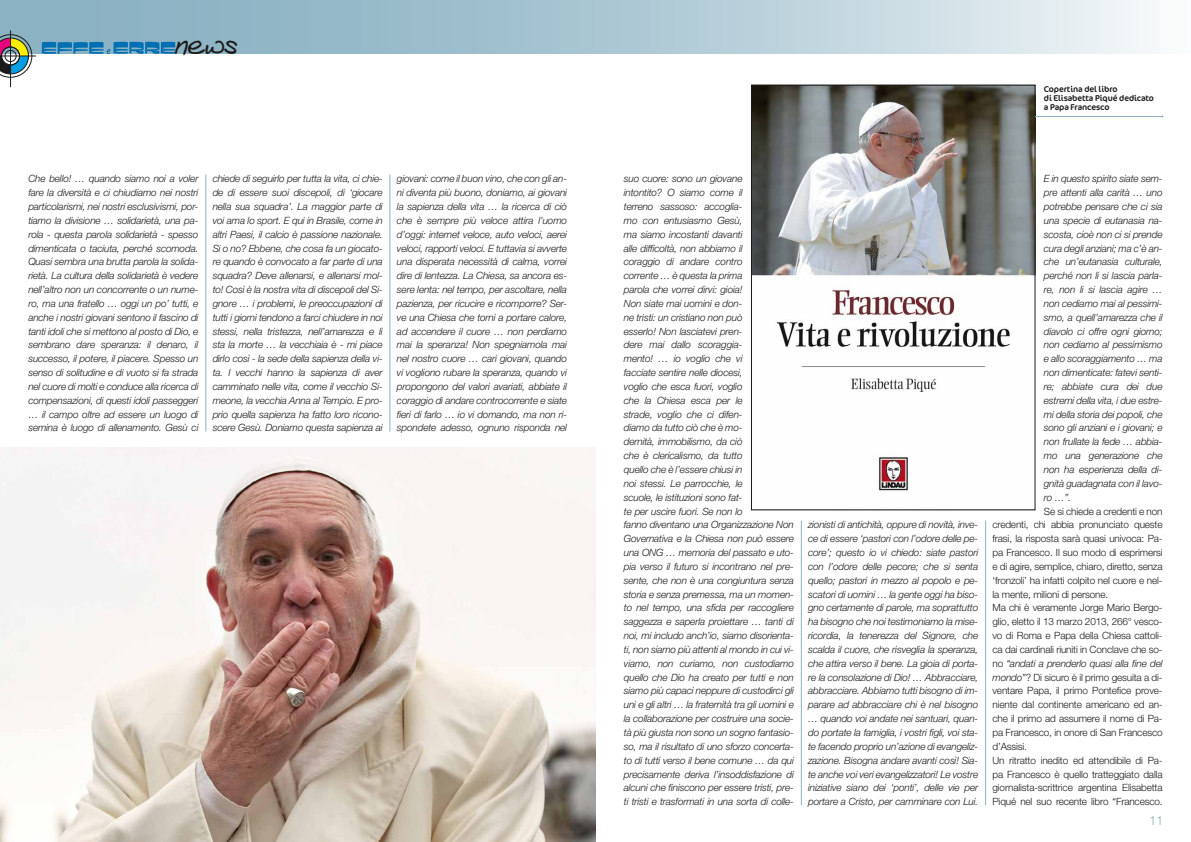
<style>
.page{position:relative;width:1191px;height:842px;background:#fff}
.page>*{position:absolute;margin:0;border:0;box-sizing:border-box;transform-origin:0 0}
.t1{font:38.9px "Beth Hand";color:#1a1a18}
.t2{font:300 13px "Helvetica Neue";color:#8bb2c3}
.t3{font:italic 300 10px/13.8px "Helvetica Neue";letter-spacing:-.015em;color:#1a1a18;text-align:justify}
.t4{font:300 10px/13.8px "Helvetica Neue";letter-spacing:-.015em;color:#1a1a18}
.t5{font:8.5px/9px "Cocon";letter-spacing:-.01em;color:#1a1a18}
.s1{font-style:italic}
</style>
<div class="page">
<svg style="left:0;top:0;width:1153px;height:54px;background:#b0cad6"></svg>
<hr style="left:390px;top:174px;width:1px;height:257px;background:#8bb2c3">
<hr style="left:801px;top:520px;width:1px;height:285px;background:#8bb2c3">
<hr style="left:985px;top:520px;width:1px;height:285px;background:#8bb2c3">
<svg style="left:0;top:34px;width:32px;height:44px"></svg>
<div style="left:1px;top:47px;width:19px;height:18px;border:1px solid #1a1a18;border-radius:50%"></div>
<div style="left:5px;top:50px;width:11px;height:12px;border:1px solid #1a1a18;border-radius:50%"></div>
<hr style="left:10px;top:31px;width:1px;height:56px;background:#1a1a18">
<hr style="left:0;top:56px;width:36px;height:1px;background:#1a1a18">
<svg style="left:42px;top:42px;width:133px;height:12px;background:#3186b8"></svg>
<hr style="left:206px;top:174px;width:1px;height:257px;background:#8bb2c3">
<img style="left:753px;top:87px;width:280px;height:404px">
<div style="left:751px;top:85px;width:284px;height:425px;border:1px solid #1a1a18"></div>
<img style="left:0;top:448px;width:595px;height:394px">
<hr style="left:1035px;top:116px;width:127px;height:1px;background:#8bb2c3">
<h1 class="t1" style="left:175px;top:23px;width:64px">news</h1>
<p class="t5" style="left:1044px;top:84px;width:112px">Copertina del libro<br>di Elisabetta Piqué dedicato a Papa Francesco</p>
<p class="t3" style="left:28px;top:172px;width:172px">Che bello! … quando siamo noi a voler fare la diversità e ci chiudiamo nei nostri particolarismi, nei nostri esclusivismi, por&shy;tiamo la divisione … solidarietà, una pa&shy;rola - questa parola solidarietà - spesso dimenticata o taciuta, perché scomoda.<br>Quasi sembra una brutta parola la solida&shy;rietà. La cultura della solidarietà è vedere nell’altro non un concorrente o un nume&shy;ro, ma una fratello … oggi un po’ tutti, e anche i nostri giovani sentono il fascino di tanti idoli che si mettono al posto di Dio, e sembrano dare speranza: il denaro, il successo, il potere, il piacere. Spesso un senso di solitudine e di vuoto si fa strada nel cuore di molti e conduce alla ricerca di compensazioni, di questi idoli passeggeri … il campo oltre ad essere un luogo di semina è luogo di allenamento. Gesù ci</p>
<p class="t3" style="left:213px;top:172px;width:172px">chiede di seguirlo per tutta la vita, ci chie&shy;de di essere suoi discepoli, di ‘giocare nella sua squadra’. La maggior parte di voi ama lo sport. E qui in Brasile, come in altri Paesi, il calcio è passione nazionale.<br>Si o no? Ebbene, che cosa fa un giocato&shy;re quando è convocato a far parte di una squadra? Deve allenarsi, e allenarsi mol&shy;to! Così è la nostra vita di discepoli del Si&shy;gnore … i problemi, le preoccupazioni di tutti i giorni tendono a farci chiudere in noi stessi, nella tristezza, nell’amarezza e lì sta la morte … la vecchiaia è - mi piace dirlo così - la sede della sapienza della vi&shy;ta. I vecchi hanno la sapienza di aver camminato nelle vita, come il vecchio Si&shy;meone, la vecchia Anna al Tempio. E pro&shy;prio quella sapienza ha fatto loro ricono&shy;scere Gesù. Doniamo questa sapienza ai</p>
<p class="t3" style="left:397px;top:172px;width:172px">giovani: come il buon vino, che con gli an&shy;ni diventa più buono, doniamo, ai giovani la sapienza della vita … la ricerca di ciò che è sempre più veloce attira l’uomo d’oggi: internet veloce, auto veloci, aerei veloci, rapporti veloci. E tuttavia si avverte una disperata necessità di calma, vorrei dire di lentezza. La Chiesa, sa ancora es&shy;sere lenta: nel tempo, per ascoltare, nella pazienza, per ricucire e ricomporre? Ser&shy;ve una Chiesa che torni a portare calore, ad accendere il cuore … non perdiamo mai la speranza! Non spegniamola mai nel nostro cuore … cari giovani, quando vi vogliono rubare la speranza, quando vi propongono del valori avariati, abbiate il coraggio di andare controcorrente e siate fieri di farlo … io vi domando, ma non ri&shy;spondete adesso, ognuno risponda nel</p>
<p class="t3" style="left:624px;top:172px;width:172px;text-align:left">suo cuore: sono un giovane<br>intontito? O siamo come il<br>terreno sassoso: accoglia-<br>mo con entusiasmo Gesù,<br>ma siamo incostanti davanti<br>alle difficoltà, non abbiamo il<br>coraggio di andare contro<br>corrente … è questa la prima<br>parola che vorrei dirvi: gioia!<br>Non siate mai uomini e don-<br>ne tristi: un cristiano non può<br>esserlo! Non lasciatevi pren-<br>dere mai dallo scoraggia-<br>mento! … io voglio che vi<br>facciate sentire nelle diocesi,<br>voglio che esca fuori, voglio<br>che la Chiesa esca per le<br>strade, voglio che ci difen-<br>diamo da tutto ciò che è mo-<br>dernità, immobilismo, da ciò<br>che è clericalismo, da tutto<br>quello che è l’essere chiusi in<br>noi stessi. Le parrocchie, le<br>scuole, le istituzioni sono fat-<br>te per uscire fuori. Se non lo<br>fanno diventano una Organizzazione Non Governativa e la Chiesa non può essere una ONG … memoria del passato e uto&shy;pia verso il futuro si incontrano nel pre&shy;sente, che non è una congiuntura senza storia e senza premessa, ma un momen&shy;to nel tempo, una sfida per raccogliere saggezza e saperla proiettare … tanti di noi, mi includo anch’io, siamo disorienta&shy;ti, non siamo più attenti al mondo in cui vi&shy;viamo, non curiamo, non custodiamo quello che Dio ha creato per tutti e non siamo più capaci neppure di custodirci gli uni e gli altri … la fraternità tra gli uomini e la collaborazione per costruire una socie&shy;tà più giusta non sono un sogno fantasio&shy;so, ma il risultato di uno sforzo concerta&shy;to di tutti verso il bene comune … da qui precisamente deriva l’insoddisfazione di alcuni che finiscono per essere tristi, pre&shy;ti tristi e trasformati in una sorta di colle-</p>
<p class="t3" style="left:808px;top:518px;width:172px">zionisti di antichità, oppure di novità, inve&shy;ce di essere ‘pastori con l’odore delle pe&shy;core’; questo io vi chiedo: siate pastori con l’odore delle pecore; che si senta quello; pastori in mezzo al popolo e pe&shy;scatori di uomini … la gente oggi ha biso&shy;gno certamente di parole, ma soprattutto ha bisogno che noi testimoniamo la mise&shy;ricordia, la tenerezza del Signore, che scalda il cuore, che risveglia la speranza, che attira verso il bene. La gioia di porta&shy;re la consolazione di Dio! … Abbracciare, abbracciare. Abbiamo tutti bisogno di im&shy;parare ad abbracciare chi è nel bisogno … quando voi andate nei santuari, quan&shy;do portate la famiglia, i vostri figli, voi sta&shy;te facendo proprio un’azione di evangeliz&shy;zazione. Bisogna andare avanti così! Sia&shy;te anche voi veri evangelizzatori! Le vostre iniziative siano dei ‘ponti’, delle vie per portare a Cristo, per camminare con Lui.</p>
<p class="t3" style="left:1044px;top:172px;width:120px">E in questo spirito siate sem&shy;pre attenti alla carità … uno potrebbe pensare che ci sia una specie di eutanasia na&shy;scosta, cioè non ci si prende cura degli anziani; ma c’è an&shy;che un’eutanasia culturale, perché non li si lascia parla&shy;re, non li si lascia agire … non cediamo mai al pessimi&shy;smo, a quell’amarezza che il diavolo ci offre ogni giorno; non cediamo al pessimismo e allo scoraggiamento … ma non dimenticate: fatevi senti&shy;re; abbiate cura dei due estremi della vita, i due estre&shy;mi della storia dei popoli, che sono gli anziani e i giovani; e non frullate la fede … abbia&shy;mo una generazione che non ha esperienza della di&shy;gnità guadagnata con il lavo&shy;ro …”.</p>
<p class="t4" style="left:992px;top:504px;width:172px;text-indent:51px">Se si chiede a credenti e non credenti, chi abbia pronunciato queste frasi, la risposta sarà quasi univoca: Pa&shy;pa Francesco. Il suo modo di esprimersi e di agire, semplice, chiaro, diretto, senza ‘fronzoli’ ha infatti colpito nel cuore e nel&shy;la mente, milioni di persone.<br>Ma chi è veramente Jorge Mario Bergo&shy;glio, eletto il 13 marzo 2013, 266° vesco&shy;vo di Roma e Papa della Chiesa cattoli&shy;ca dai cardinali riuniti in Conclave che so&shy;no <span class="s1">“andati a prenderlo quasi alla fine del mondo”</span>? Di sicuro è il primo gesuita a di&shy;ventare Papa, il primo Pontefice prove&shy;niente dal continente americano ed an&shy;che il primo ad assumere il nome di Pa&shy;pa Francesco, in onore di San Francesco d’Assisi.<br>Un ritratto inedito ed attendibile di Pa&shy;pa Francesco è quello tratteggiato dalla giornalista-scrittrice argentina Elisabetta Piqué nel suo recente libro “Francesco.</p>
<h2 class="t2" style="left:1149px;top:813px;width:16px">11</h2>
</div>
